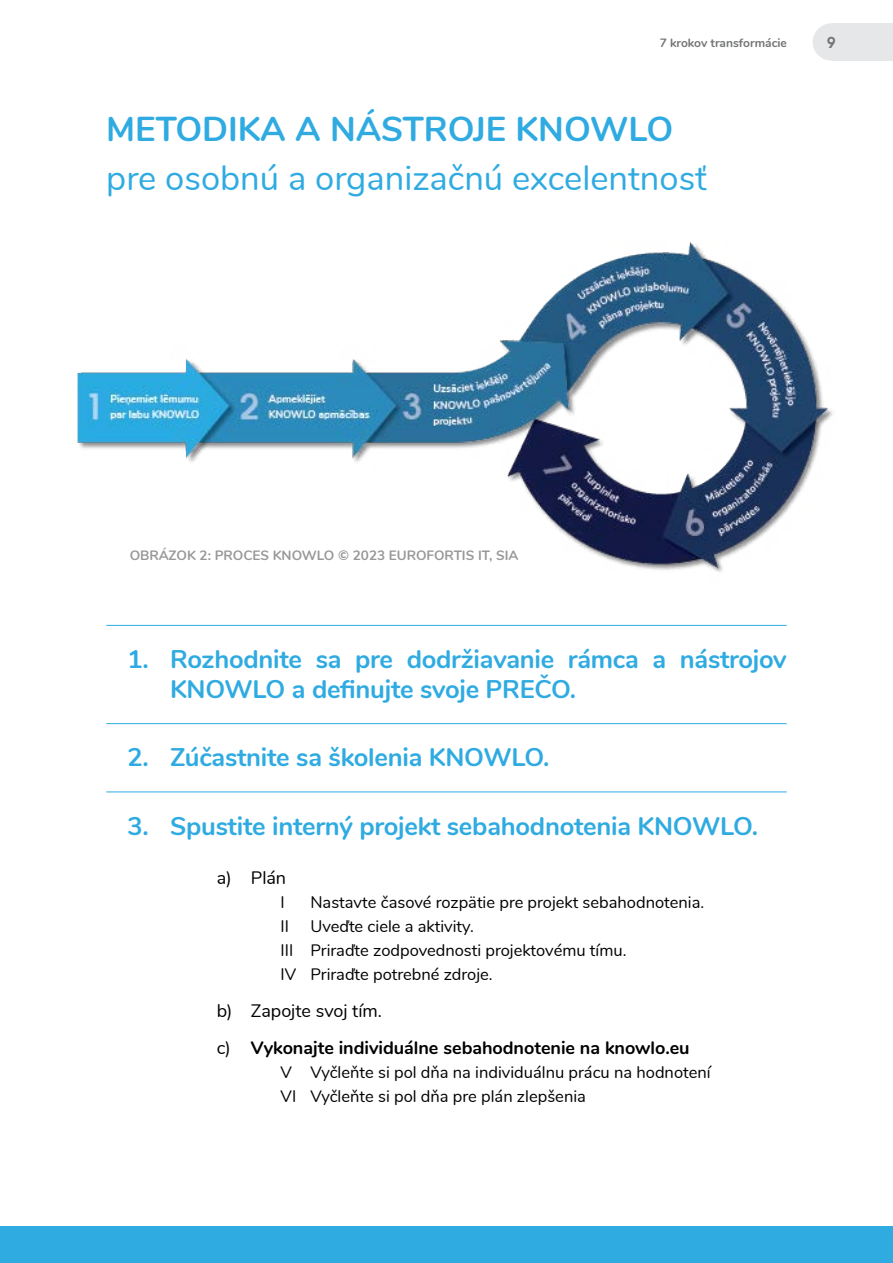
<style>
.page{position:relative;width:893px;height:1263px;background:#fff}
.page>*{position:absolute;margin:0;border:0;box-sizing:border-box;transform-origin:0 0}
.t1{font:34.5px "Nunito";color:#2fabe1}
.t2{font:700 34.5px "Nunito";color:#2fabe1}
.t3{font:700 25.5px/30px "Nunito";letter-spacing:-.01em;color:#2fabe1}
.t4{font:700 18px/36.8px "Nunito";color:#000}
.t5{font:18px "Nunito";color:#000}
.t6{font:16.5px/24px "Nunito";color:#000}
.t7{font:600 15px "Avant Garde";color:#737474}
.t8{font:700 13.5px "Nunito";color:#989899}
.t9{font:700 12px "Nunito";color:#737474}
.s1{font-weight:400}
</style>
<div class="page">
<div style="left:831px;top:23px;width:62px;height:38px;background:#e6e7e8"></div>
<div style="left:813px;top:23px;width:37px;height:38px;background:#e6e7e8;border-radius:50%"></div>
<hr style="left:106px;top:625px;width:681px;height:1px;background:#2fabe1">
<hr style="left:106px;top:723px;width:681px;height:1px;background:#2fabe1">
<hr style="left:106px;top:792px;width:681px;height:1px;background:#2fabe1">
<img style="left:77px;top:242px;width:756px;height:330px">
<div style="left:0;top:1227px;width:893px;height:36px;background:#2fabe1"></div>
<p class="t9" style="left:660px;top:34px;width:129px">7 krokov transformácie</p>
<p class="t7" style="left:827px;top:33px;width:10px">9</p>
<h1 class="t2" style="left:106px;top:104px;width:568px">METODIKA A NÁSTROJE KNOWLO</h1>
<h1 class="t1" style="left:106px;top:152px;width:602px">pre osobnú a organizačnú excelentnosť</h1>
<p class="t8" style="left:130px;top:545px;width:390px">OBRÁZOK 2: PROCES KNOWLO © 2023 EUROFORTIS IT, SIA</p>
<h2 class="t3" style="left:170px;top:643px;width:618px;text-indent:-43px">1. Rozhodnite sa pre dodržiavanie rámca a nástrojov<br>KNOWLO a definujte svoje PREČO.</h2>
<h2 class="t3" style="left:128px;top:741px;width:423px">2. Zúčastnite sa školenia KNOWLO.</h2>
<h2 class="t3" style="left:128px;top:809px;width:632px">3. Spustite interný projekt sebahodnotenia KNOWLO.</h2>
<p class="t5" style="left:217px;top:865px;width:71px">a) Plán</p>
<p class="t6" style="left:281px;top:889px;width:6px">I</p>
<p class="t6" style="left:310px;top:889px;width:395px">Nastavte časové rozpätie pre projekt sebahodnotenia.</p>
<p class="t6" style="left:281px;top:913px;width:10px">II</p>
<p class="t6" style="left:281px;top:913px;width:347px;text-indent:30px">Uveďte ciele a aktivity.<br>III Priraďte zodpovednosti projektovému tímu.<br>IV Priraďte potrebné zdroje.</p>
<p class="t4" style="left:217px;top:991px;width:474px"><span class="s1">b) Zapojte svoj tím.<br>c)</span> Vykonajte individuálne sebahodnotenie na knowlo.eu</p>
<p class="t6" style="left:281px;top:1059px;width:431px">V Vyčleňte si pol dňa na individuálnu prácu na hodnotení<br>VI Vyčleňte si pol dňa pre plán zlepšenia</p>
</div>
